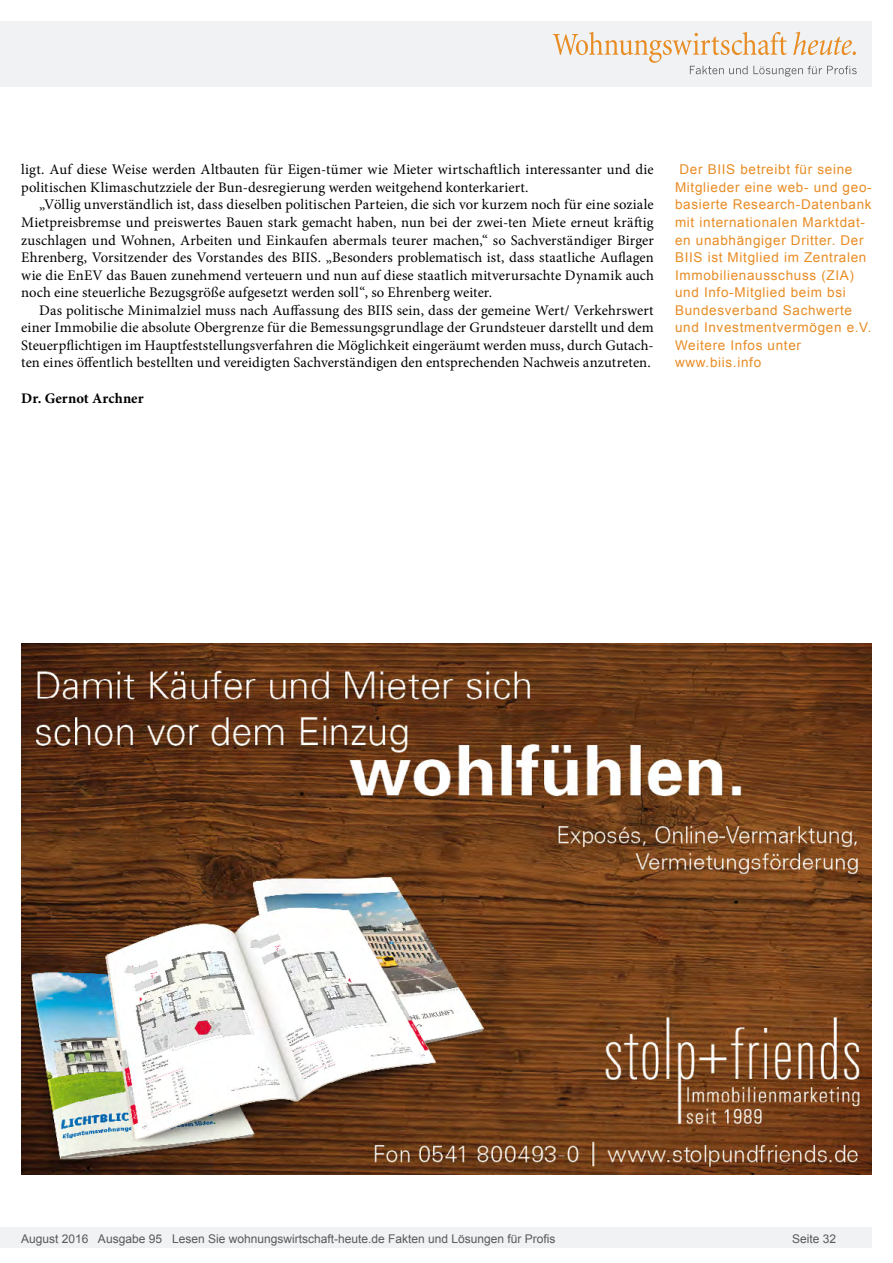
<style>
.page{position:relative;width:893px;height:1263px;background:#fff}
.page>*{position:absolute;margin:0;border:0;box-sizing:border-box;transform-origin:0 0}
.Fliesstext{font:14.7px/17.5px "Minion Pro";letter-spacing:.005em;color:#000;text-align:justify}
.AUTOR{font:700 14.7px "Minion Pro";color:#000}
.Info{font:13.5px/17.5px "Arial";letter-spacing:.05em;color:#e88c24}
.t1{font:12px "Arial";color:#595959}
</style>
<div class="page">
<div style="left:0;top:1227px;width:872px;height:20px;background:#f1f2f3"></div>
<div style="left:0;top:21px;width:872px;height:66px;background:#f1f2f3"></div>
<svg style="left:553px;top:32px;width:304px;height:45px"></svg>
<img style="left:21px;top:643px;width:851px;height:532px">
<p class="Fliesstext" style="left:21px;top:161px;width:634px">ligt. Auf diese Weise werden Altbauten für Eigen-tümer wie Mieter wirtschaftlich interessanter und die politischen Klimaschutzziele der Bun-desregierung werden weitgehend konterkariert.</p>
<p class="Fliesstext" style="left:21px;top:196px;width:634px;text-indent:18px">„Völlig unverständlich ist, dass dieselben politischen Parteien, die sich vor kurzem noch für eine soziale Mietpreisbremse und preiswertes Bauen stark gemacht haben, nun bei der zwei-ten Miete erneut kräftig zuschlagen und Wohnen, Arbeiten und Einkaufen abermals teurer machen,“ so Sachverständiger Birger Ehrenberg, Vorsitzender des Vorstandes des BIIS. „Besonders problematisch ist, dass staatliche Auflagen wie die EnEV das Bauen zunehmend verteuern und nun auf diese staatlich mitverursachte Dynamik auch noch eine steuerliche Bezugsgröße aufgesetzt werden soll“, so Ehrenberg weiter.</p>
<p class="Fliesstext" style="left:21px;top:301px;width:634px;text-indent:18px">Das politische Minimalziel muss nach Auffassung des BIIS sein, dass der gemeine Wert/ Verkehrswert einer Immobilie die absolute Obergrenze für die Bemessungsgrundlage der Grundsteuer darstellt und dem Steuerpflichtigen im Hauptfeststellungsverfahren die Möglichkeit eingeräumt werden muss, durch Gutach&shy;ten eines öffentlich bestellten und vereidigten Sachverständigen den entsprechenden Nachweis anzutreten.</p>
<p class="AUTOR" style="left:21px;top:387px;width:124px">Dr. Gernot Archner</p>
<p class="Info" style="left:675px;top:161px;width:198px;text-indent:4px">Der BIIS betreibt für seine<br>Mitglieder eine web- und geo&shy;basierte Research-Datenbank mit internationalen Marktdat&shy;en unabhängiger Dritter. Der<br>BIIS ist Mitglied im Zentralen<br>Immobilienausschuss (ZIA) und Info-Mitglied beim bsi<br>Bundesverband Sachwerte und Investmentvermögen e.V.</p>
<p class="Info" style="left:675px;top:336px;width:127px">Weitere Infos unter www.biis.info</p>
<p class="t1" style="left:21px;top:1230px;width:536px">August 2016 Ausgabe 95 Lesen Sie wohnungswirtschaft-heute.de Fakten und Lösungen für Profis</p>
<p class="t1" style="left:792px;top:1231px;width:46px">Seite 32</p>
</div>
